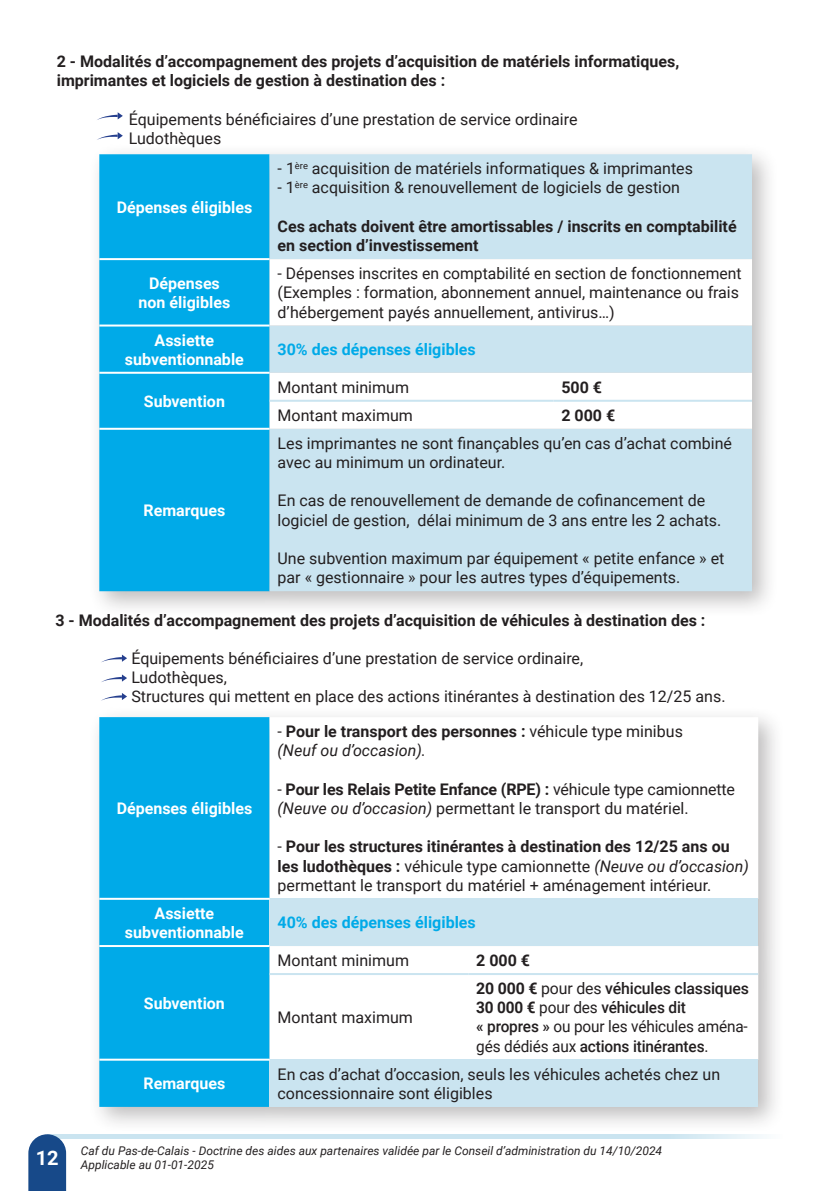
<style>
.page{position:relative;width:840px;height:1191px;background:#fff}
.page>*{position:absolute;margin:0;border:0;box-sizing:border-box;transform-origin:0 0}
.t1{font:700 20px "Roboto";color:#fff}
.t2{font:16px/19.2px "Roboto";color:#231f20}
.t3{font:700 16px/19.2px "Roboto";color:#231f20}
.t4{font:700 16px/19.2px "Roboto";color:#fff;text-align:center}
.t5{font:500 16px/19.2px "Roboto";letter-spacing:-.01em;color:#231f20}
.t6{font:700 16px "Roboto";color:#00aae8}
.t7{font:italic 12px/14.4px "Roboto";color:#231f20}
.s1{font-weight:400}
.s2{font-weight:400;font-style:italic}
.s3{font-weight:700}
.s4{font-style:italic}
</style>
<div class="page">
<hr style="left:47px;top:1134px;width:735px;height:4px;background:#cae4f0">
<svg style="left:28px;top:1134px;width:38px;height:57px;background:#295792"></svg>
<div style="left:88px;top:143px;width:690px;height:475px;background:#231f20;opacity:.3"></div>
<div style="left:99px;top:154px;width:170px;height:437px;background:#00aae8"></div>
<div style="left:269px;top:154px;width:482px;height:437px;background:#cae4f0"></div>
<svg style="left:269px;top:259px;width:482px;height:170px"></svg>
<hr style="left:99px;top:258px;width:170px;height:2px;background:#fff">
<hr style="left:99px;top:324px;width:170px;height:2px;background:#fff">
<hr style="left:99px;top:372px;width:170px;height:2px;background:#fff">
<hr style="left:99px;top:428px;width:170px;height:2px;background:#fff">
<hr style="left:269px;top:400px;width:284px;height:2px;background:#cae4f0">
<hr style="left:553px;top:400px;width:198px;height:2px;background:#cae4f0">
<svg style="left:97px;top:112px;width:26px;height:8px"></svg>
<svg style="left:97px;top:132px;width:26px;height:8px"></svg>
<div style="left:88px;top:706px;width:697px;height:427px;background:#231f20;opacity:.3"></div>
<div style="left:99px;top:717px;width:170px;height:389px;background:#00aae8"></div>
<svg style="left:269px;top:717px;width:488px;height:342px"></svg>
<div style="left:269px;top:898px;width:488px;height:48px;background:#cae4f0"></div>
<div style="left:269px;top:1059px;width:488px;height:47px;background:#cae4f0"></div>
<hr style="left:99px;top:897px;width:170px;height:2px;background:#fff">
<hr style="left:99px;top:945px;width:170px;height:2px;background:#fff">
<hr style="left:269px;top:973px;width:199px;height:2px;background:#cae4f0">
<hr style="left:468px;top:973px;width:289px;height:2px;background:#cae4f0">
<hr style="left:99px;top:1058px;width:170px;height:2px;background:#fff">
<svg style="left:102px;top:654px;width:25px;height:8px"></svg>
<svg style="left:101px;top:693px;width:26px;height:8px"></svg>
<svg style="left:101px;top:674px;width:26px;height:8px"></svg>
<p class="t3" style="left:57px;top:51px;width:623px">2 - Modalités d’accompagnement des projets d’acquisition de matériels informatiques, imprimantes et logiciels de gestion à destination des :</p>
<p class="t2" style="left:129px;top:109px;width:450px">Équipements bénéficiaires d’une prestation de service ordinaire<br>Ludothèques</p>
<p class="t4" style="left:117px;top:197px;width:137px">Dépenses éligibles</p>
<p class="t2" style="left:277px;top:158px;width:416px">- 1<sup>ère</sup> acquisition de matériels informatiques &amp; imprimantes</p>
<p class="t2" style="left:277px;top:178px;width:404px">- 1<sup>ère</sup> acquisition &amp; renouvellement de logiciels de gestion</p>
<p class="t3" style="left:277px;top:216px;width:460px">Ces achats doivent être amortissables / inscrits en comptabilité en section d’investissement</p>
<p class="t4" style="left:138px;top:273px;width:93px">Dépenses non éligibles</p>
<p class="t2" style="left:277px;top:263px;width:465px">- Dépenses inscrites en comptabilité en section de fonctionnement (Exemples : formation, abonnement annuel, maintenance ou frais d’hébergement payés annuellement, antivirus…)</p>
<p class="t4" style="left:125px;top:330px;width:120px">Assiette subventionnable</p>
<p class="t6" style="left:277px;top:338px;width:200px">30% des dépenses éligibles</p>
<p class="t4" style="left:144px;top:391px;width:82px">Subvention</p>
<p class="t2" style="left:277px;top:377px;width:133px">Montant minimum</p>
<p class="t3" style="left:561px;top:377px;width:42px">500 €</p>
<p class="t2" style="left:277px;top:405px;width:137px">Montant maximum</p>
<p class="t3" style="left:561px;top:405px;width:55px">2 000 €</p>
<p class="t4" style="left:143px;top:500px;width:83px">Remarques</p>
<p class="t2" style="left:277px;top:433px;width:455px">Les imprimantes ne sont finançables qu’en cas d’achat combiné avec au minimum un ordinateur.</p>
<p class="t2" style="left:277px;top:490px;width:445px">En cas de renouvellement de demande de cofinancement de logiciel de gestion, délai minimum de 3 ans entre les 2 achats.</p>
<p class="t2" style="left:277px;top:548px;width:448px">Une subvention maximum par équipement « petite enfance » et par « gestionnaire » pour les autres types d’équipements.</p>
<p class="t3" style="left:55px;top:609px;width:651px">3 - Modalités d’accompagnement des projets d’acquisition de véhicules à destination des :</p>
<p class="t2" style="left:131px;top:648px;width:595px">Équipements bénéficiaires d’une prestation de service ordinaire,<br>Ludothèques,<br>Structures qui mettent en place des actions itinérantes à destination des 12/25 ans.</p>
<p class="t4" style="left:117px;top:798px;width:137px">Dépenses éligibles</p>
<p class="t3" style="left:277px;top:721px;width:406px"><span class="s1">-</span> Pour le transport des personnes : <span class="s1">véhicule type minibus </span><span class="s2">(Neuf ou d’occasion).</span></p>
<p class="t2" style="left:277px;top:779px;width:459px">- <span class="s3">Pour les Relais Petite Enfance (RPE) :</span> véhicule type camionnette <span class="s4">(Neuve ou d’occasion)</span> permettant le transport du matériel.</p>
<p class="t2" style="left:277px;top:836px;width:472px">- <span class="s3">Pour les structures itinérantes à destination des 12/25 ans ou les ludothèques :</span> véhicule type camionnette <span class="s4">(Neuve ou d’occasion) </span>permettant le transport du matériel + aménagement intérieur.</p>
<p class="t4" style="left:125px;top:903px;width:120px">Assiette subventionnable</p>
<p class="t6" style="left:277px;top:911px;width:200px">40% des dépenses éligibles</p>
<p class="t4" style="left:144px;top:993px;width:82px">Subvention</p>
<p class="t2" style="left:277px;top:950px;width:133px">Montant minimum</p>
<p class="t3" style="left:476px;top:950px;width:55px">2 000 €</p>
<p class="t2" style="left:277px;top:1007px;width:137px">Montant maximum</p>
<p class="t5" style="left:476px;top:978px;width:274px"><span class="s3">20 000 €</span> <span class="s1">pour des</span> véhicules classiques <span class="s3">30 000 €</span> <span class="s1">pour des</span> véhicules dit<br>« propres » <span class="s1">ou pour les véhicules aména&shy;gés dédiés aux</span> actions itinérantes<span class="s1">.</span></p>
<p class="t4" style="left:143px;top:1073px;width:83px">Remarques</p>
<p class="t2" style="left:277px;top:1063px;width:444px">En cas d’achat d’occasion, seuls les véhicules achetés chez un concessionnaire sont éligibles</p>
<p class="t1" style="left:36px;top:1144px;width:24px">12</p>
<p class="t7" style="left:81px;top:1142px;width:582px">Caf du Pas-de-Calais - Doctrine des aides aux partenaires validée par le Conseil d’administration du 14/10/2024<br>Applicable au 01-01-2025</p>
</div>
